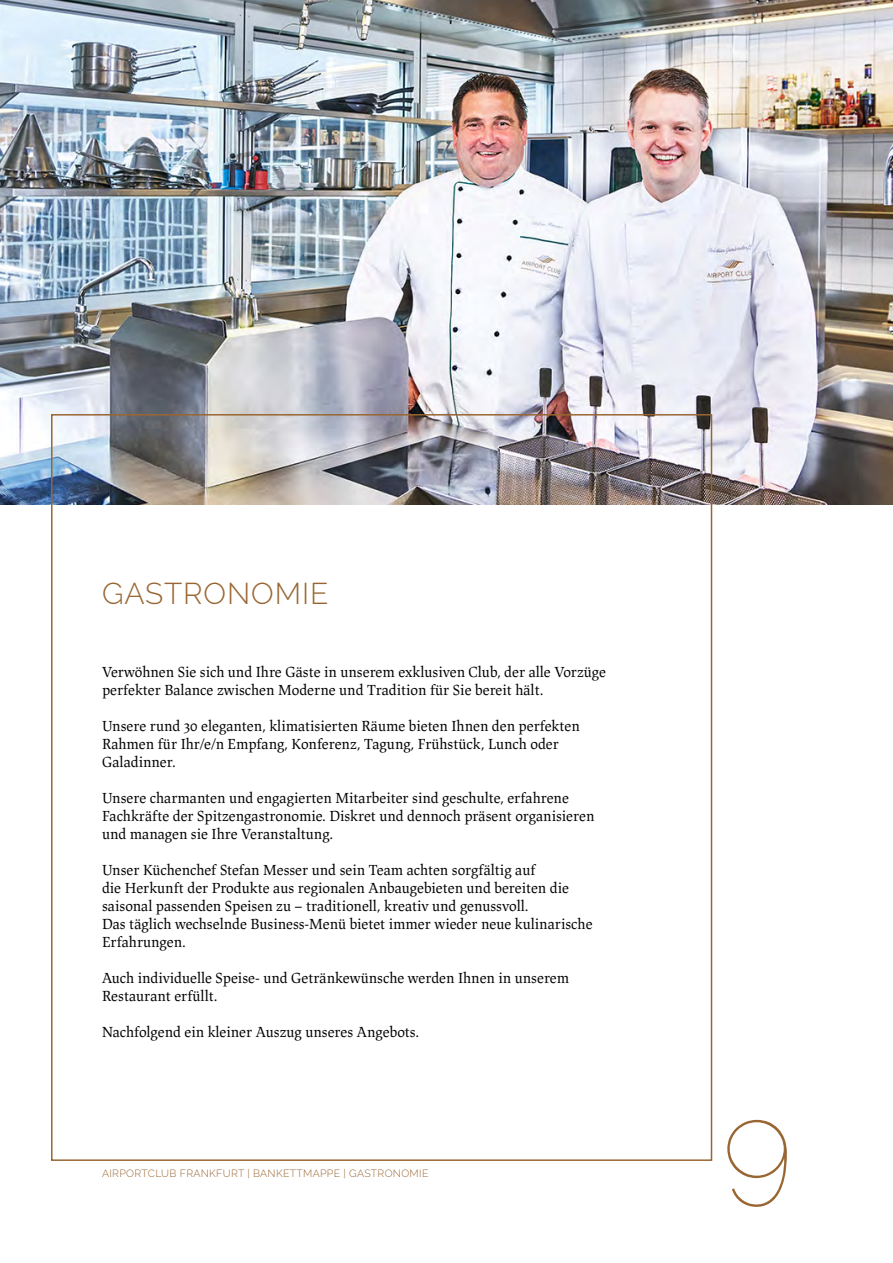
<style>
.page{position:relative;width:893px;height:1263px;background:#fff}
.page>*{position:absolute;margin:0;border:0;box-sizing:border-box;transform-origin:0 0}
.t1{font:100 120px "Raleway";color:#963}
.t2{font:300 30px "Raleway";letter-spacing:.03em;color:#963}
.t3{font:15px/18px "Lapture Subhead";color:#000}
.t4{font:300 10.5px "Raleway";letter-spacing:.03em;color:#963}
</style>
<div class="page">
<img style="left:0;top:0;width:893px;height:504px">
<h2 class="t2" style="left:102px;top:576px;width:228px">GASTRONOMIE</h2>
<p class="t3" style="left:102px;top:663px;width:505px">Verwöhnen Sie sich und Ihre Gäste in unserem exklusiven Club, der alle Vorzüge perfekter Balance zwischen Moderne und Tradition für Sie bereit hält.</p>
<p class="t3" style="left:102px;top:717px;width:479px">Unsere rund 30 eleganten, klimatisierten Räume bieten Ihnen den perfekten<br>Rahmen für Ihr/e/n Empfang, Konferenz, Tagung, Frühstück, Lunch oder<br>Galadinner.</p>
<p class="t3" style="left:102px;top:789px;width:494px">Unsere charmanten und engagierten Mitarbeiter sind geschulte, erfahrene<br>Fachkräfte der Spitzengastronomie. Diskret und dennoch präsent organisieren und managen sie Ihre Veranstaltung.</p>
<p class="t3" style="left:102px;top:861px;width:492px">Unser Küchenchef Stefan Messer und sein Team achten sorgfältig auf<br>die Herkunft der Produkte aus regionalen Anbaugebieten und bereiten die saisonal passenden Speisen zu – traditionell, kreativ und genussvoll.<br>Das täglich wechselnde Business-Menü bietet immer wieder neue kulinarische Erfahrungen.</p>
<p class="t3" style="left:102px;top:969px;width:469px">Auch individuelle Speise- und Getränkewünsche werden Ihnen in unserem<br>Restaurant erfüllt.</p>
<p class="t3" style="left:102px;top:1023px;width:319px">Nachfolgend ein kleiner Auszug unseres Angebots.</p>
<p class="t4" style="left:102px;top:1167px;width:328px">AIRPORTCLUB FRANKFURT | BANKETTMAPPE | GASTRONOMIE</p>
<h1 class="t1" style="left:723px;top:1075px;width:71px">9</h1>
</div>
